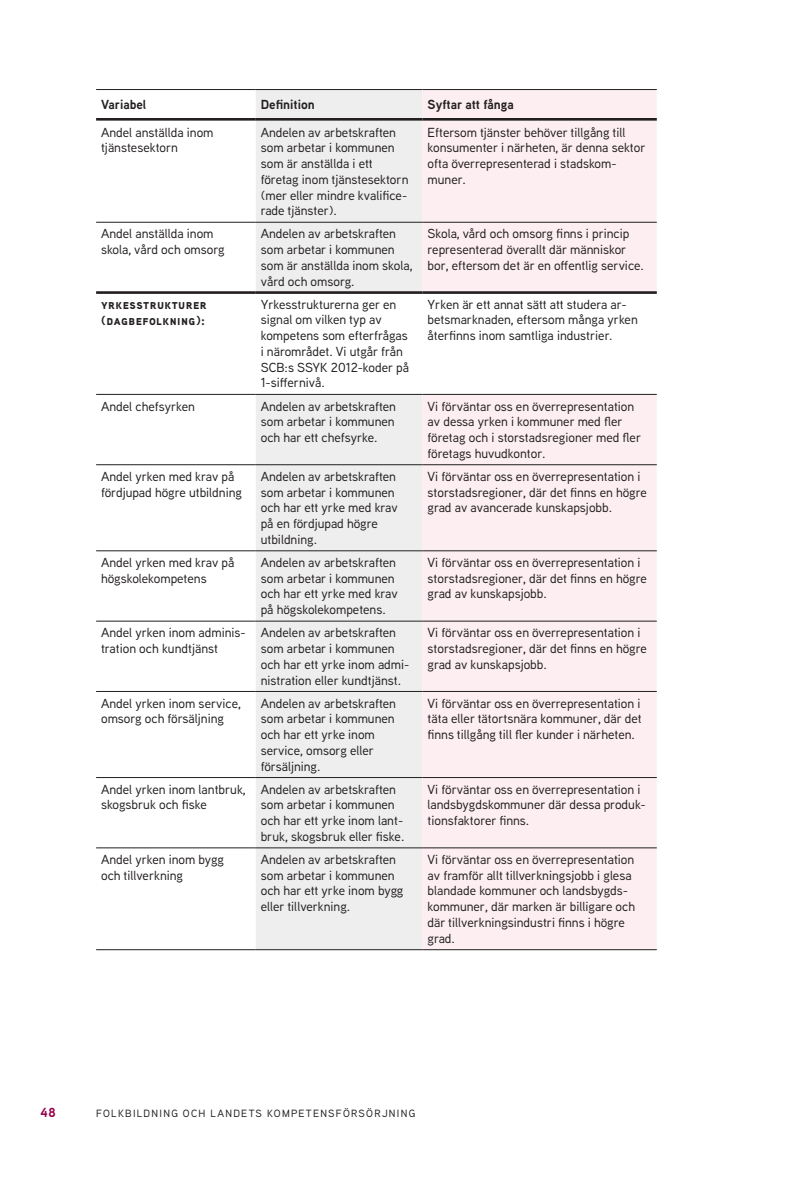
<style>
.page{position:relative;width:801px;height:1187px;background:#fff}
.page>*{position:absolute;margin:0;border:0;box-sizing:border-box;transform-origin:0 0}
.Tabell__info_vänster{font:500 13.12px/15.8px "Aaux Next";color:#231f20}
.Tabell__fet__vänster{font:700 13.12px "Aaux Next";color:#231f20}
.Tabell__kolumnrubrik{font:700 13.12px/16.6px "Aaux Next";letter-spacing:.03em;color:#231f20}
.t1{font:700 13.12px "Aaux Next";color:#96014d}
.t2{font:500 10.5px "Aaux Next";letter-spacing:.12em;color:#231f20}
</style>
<div class="page">
<div style="left:256px;top:90px;width:166px;height:859px;background:#eeeeef"></div>
<div style="left:422px;top:90px;width:234px;height:859px;background:#fceef1"></div>
<svg style="left:96px;top:294px;width:560px;height:100px"></svg>
<hr style="left:96px;top:222px;width:160px;height:1px;background:#231f20">
<hr style="left:256px;top:222px;width:166px;height:1px;background:#231f20">
<hr style="left:422px;top:222px;width:234px;height:1px;background:#231f20">
<hr style="left:96px;top:464px;width:160px;height:1px;background:#231f20">
<hr style="left:256px;top:464px;width:166px;height:1px;background:#231f20">
<hr style="left:422px;top:464px;width:234px;height:1px;background:#231f20">
<hr style="left:96px;top:550px;width:160px;height:1px;background:#231f20">
<hr style="left:256px;top:550px;width:166px;height:1px;background:#231f20">
<hr style="left:422px;top:550px;width:234px;height:1px;background:#231f20">
<hr style="left:96px;top:621px;width:160px;height:1px;background:#231f20">
<hr style="left:256px;top:621px;width:166px;height:1px;background:#231f20">
<hr style="left:422px;top:621px;width:234px;height:1px;background:#231f20">
<hr style="left:96px;top:691px;width:160px;height:1px;background:#231f20">
<hr style="left:256px;top:691px;width:166px;height:1px;background:#231f20">
<hr style="left:422px;top:691px;width:234px;height:1px;background:#231f20">
<hr style="left:96px;top:777px;width:160px;height:1px;background:#231f20">
<hr style="left:256px;top:777px;width:166px;height:1px;background:#231f20">
<hr style="left:422px;top:777px;width:234px;height:1px;background:#231f20">
<hr style="left:96px;top:847px;width:160px;height:1px;background:#231f20">
<hr style="left:256px;top:847px;width:166px;height:1px;background:#231f20">
<hr style="left:422px;top:847px;width:234px;height:1px;background:#231f20">
<hr style="left:96px;top:949px;width:160px;height:1px;background:#231f20">
<hr style="left:256px;top:949px;width:166px;height:1px;background:#231f20">
<hr style="left:422px;top:949px;width:234px;height:1px;background:#231f20">
<hr style="left:96px;top:89px;width:160px;height:1px;background:#231f20">
<hr style="left:256px;top:89px;width:166px;height:1px;background:#231f20">
<hr style="left:422px;top:89px;width:234px;height:1px;background:#231f20">
<hr style="left:96px;top:118px;width:160px;height:3px;background:#231f20">
<hr style="left:256px;top:118px;width:166px;height:3px;background:#231f20">
<hr style="left:422px;top:118px;width:234px;height:3px;background:#231f20">
<hr style="left:96px;top:291px;width:160px;height:3px;background:#231f20">
<hr style="left:256px;top:291px;width:166px;height:3px;background:#231f20">
<hr style="left:422px;top:291px;width:234px;height:3px;background:#231f20">
<hr style="left:96px;top:394px;width:160px;height:1px;background:#231f20">
<hr style="left:256px;top:394px;width:166px;height:1px;background:#231f20">
<hr style="left:422px;top:394px;width:234px;height:1px;background:#231f20">
<p class="Tabell__fet__vänster" style="left:101px;top:95px;width:47px">Variabel</p>
<p class="Tabell__fet__vänster" style="left:261px;top:95px;width:56px">Definition</p>
<p class="Tabell__fet__vänster" style="left:427px;top:95px;width:88px">Syftar att fånga</p>
<p class="Tabell__info_vänster" style="left:101px;top:124px;width:114px">Andel anställda inom tjänstesektorn</p>
<p class="Tabell__info_vänster" style="left:261px;top:124px;width:149px">Andelen av arbetskraften som arbetar i kommunen som är anställda i ett företag inom tjänstesektorn (mer eller mindre kvalifice&shy;rade tjänster).</p>
<p class="Tabell__info_vänster" style="left:427px;top:124px;width:219px">Eftersom tjänster behöver tillgång till konsumenter i närheten, är denna sektor ofta överrepresenterad i stadskom&shy;muner.</p>
<p class="Tabell__info_vänster" style="left:101px;top:225px;width:125px">Andel anställda inom skola, vård och omsorg</p>
<p class="Tabell__info_vänster" style="left:261px;top:225px;width:153px">Andelen av arbetskraften som arbetar i kommunen som är anställda inom skola, vård och omsorg.</p>
<p class="Tabell__info_vänster" style="left:427px;top:225px;width:218px">Skola, vård och omsorg finns i princip representerad överallt där människor bor, eftersom det är en offentlig service.</p>
<p class="Tabell__kolumnrubrik" style="left:101px;top:295px;width:107px">yrkesstrukturer (dagbefolkning):</p>
<p class="Tabell__info_vänster" style="left:261px;top:296px;width:150px">Yrkesstrukturerna ger en signal om vilken typ av kompetens som efterfrågas i närområdet. Vi utgår från<br>SCB:s SSYK 2012-koder på<br>1-siffernivå.</p>
<p class="Tabell__info_vänster" style="left:427px;top:296px;width:212px">Yrken är ett annat sätt att studera ar&shy;betsmarknaden, eftersom många yrken återfinns inom samtliga industrier.</p>
<p class="Tabell__info_vänster" style="left:101px;top:398px;width:95px">Andel chefsyrken</p>
<p class="Tabell__info_vänster" style="left:261px;top:398px;width:137px;text-align:justify">Andelen av arbetskraften som arbetar i kommunen och har ett chefsyrke.</p>
<p class="Tabell__info_vänster" style="left:427px;top:398px;width:215px">Vi förväntar oss en överrepresentation av dessa yrken i kommuner med fler företag och i storstadsregioner med fler företags huvudkontor.</p>
<p class="Tabell__info_vänster" style="left:101px;top:468px;width:142px">Andel yrken med krav på fördjupad högre utbildning</p>
<p class="Tabell__info_vänster" style="left:261px;top:468px;width:138px">Andelen av arbetskraften som arbetar i kommunen och har ett yrke med krav på en fördjupad högre utbildning.</p>
<p class="Tabell__info_vänster" style="left:427px;top:468px;width:221px">Vi förväntar oss en överrepresentation i storstadsregioner, där det finns en högre grad av avancerade kunskapsjobb.</p>
<p class="Tabell__info_vänster" style="left:101px;top:554px;width:135px">Andel yrken med krav på högskolekompetens</p>
<p class="Tabell__info_vänster" style="left:261px;top:554px;width:138px">Andelen av arbetskraften som arbetar i kommunen och har ett yrke med krav på högskolekompetens.</p>
<p class="Tabell__info_vänster" style="left:427px;top:554px;width:221px">Vi förväntar oss en överrepresentation i storstadsregioner, där det finns en högre grad av kunskapsjobb.</p>
<p class="Tabell__info_vänster" style="left:101px;top:624px;width:146px">Andel yrken inom adminis&shy;tration och kundtjänst</p>
<p class="Tabell__info_vänster" style="left:261px;top:624px;width:150px">Andelen av arbetskraften som arbetar i kommunen och har ett yrke inom admi&shy;nistration eller kundtjänst.</p>
<p class="Tabell__info_vänster" style="left:427px;top:624px;width:221px">Vi förväntar oss en överrepresentation i storstadsregioner, där det finns en högre grad av kunskapsjobb.</p>
<p class="Tabell__info_vänster" style="left:101px;top:694px;width:141px">Andel yrken inom service, omsorg och försäljning</p>
<p class="Tabell__info_vänster" style="left:261px;top:694px;width:137px">Andelen av arbetskraften som arbetar i kommunen och har ett yrke inom service, omsorg eller försäljning.</p>
<p class="Tabell__info_vänster" style="left:427px;top:694px;width:216px;text-align:justify">Vi förväntar oss en överrepresentation i täta eller tätortsnära kommuner, där det finns tillgång till fler kunder i närheten.</p>
<p class="Tabell__info_vänster" style="left:101px;top:781px;width:146px">Andel yrken inom lantbruk, skogsbruk och fiske</p>
<p class="Tabell__info_vänster" style="left:261px;top:781px;width:145px">Andelen av arbetskraften som arbetar i kommunen och har ett yrke inom lant&shy;bruk, skogsbruk eller fiske.</p>
<p class="Tabell__info_vänster" style="left:427px;top:781px;width:220px">Vi förväntar oss en överrepresentation i landsbygdskommuner där dessa produk&shy;tionsfaktorer finns.</p>
<p class="Tabell__info_vänster" style="left:101px;top:851px;width:124px">Andel yrken inom bygg och tillverkning</p>
<p class="Tabell__info_vänster" style="left:261px;top:851px;width:144px">Andelen av arbetskraften som arbetar i kommunen och har ett yrke inom bygg eller tillverkning.</p>
<p class="Tabell__info_vänster" style="left:427px;top:851px;width:209px">Vi förväntar oss en överrepresentation av framför allt tillverkningsjobb i glesa blandade kommuner och landsbygds&shy;kommuner, där marken är billigare och där tillverkningsindustri finns i högre grad.</p>
<p class="t1" style="left:40px;top:1102px;width:17px">48</p>
<p class="t2" style="left:96px;top:1105px;width:320px">FOLKBILDNING OCH LANDETS KOMPETENSFÖRSÖRJNING</p>
</div>
